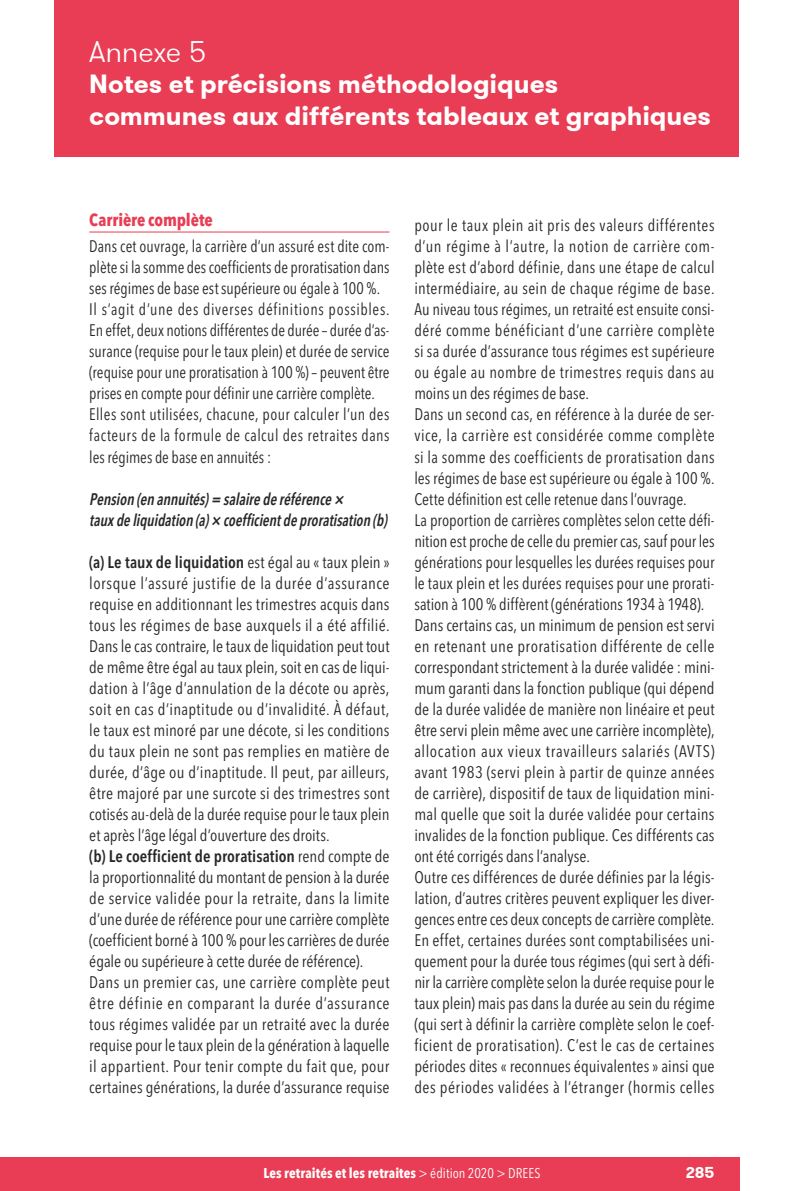
<style>
.page{position:relative;width:794px;height:1191px;background:#fff}
.page>*{position:absolute;margin:0;border:0;box-sizing:border-box;transform-origin:0 0}
.ANX_mot_et_numéro{font:300 29.75px "GT Walsheim";letter-spacing:-.01em;color:#fff}
.ANX_titre{font:700 26.25px/31.5px "GT Walsheim";letter-spacing:-.005em;color:#fff}
.Titre_2__Inter{font:700 condensed 17.5px "Avenir Next LT Pro";letter-spacing:-.005em;color:#e83d54}
.Texte{font:condensed 16.62px/21px "Avenir Next LT Pro";color:#272726;text-align:justify}
.Texte-2{font:condensed 16.62px/21px "Avenir Next LT Pro";color:#272726;text-align:justify;scale:.95 1}
.Texte-3{font:italic 600 condensed 16.62px/21px "Avenir Next LT Pro";color:#272726;scale:.89 1}
.t1{font:700 15.75px "GT Walsheim";color:#fff}
.t2{font:700 condensed 14px "Avenir Next LT Pro";letter-spacing:.01em;color:#fff}
.s1{font-weight:600}
.s2{font-weight:400}
</style>
<div class="page">
<div style="left:0;top:1157px;width:739px;height:34px;background:#e83d54"></div>
<div style="left:69px;top:0;width:670px;height:156px;background:#e83d54"></div>
<hr style="left:89px;top:232px;width:300px;height:1px;background:#e83d54">
<div style="left:54px;top:0;width:670px;height:156px;background:#e83d54"></div>
<p class="ANX_mot_et_numéro" style="left:89px;top:32px;width:118px">Annexe 5</p>
<p class="ANX_titre" style="left:89px;top:68px;width:623px">Notes et précisions méthodologiques<br>communes aux différents tableaux et graphiques</p>
<p class="Titre_2__Inter" style="left:89px;top:209px;width:125px">Carrière complète</p>
<p class="Texte-2" style="left:89px;top:236px;width:317px">Dans cet ouvrage, la carrière d’un assuré est dite com&shy;plète si la somme des coefficients de proratisation dans ses régimes de base est supérieure ou égale à 100 %.</p>
<p class="Texte-2" style="left:89px;top:299px;width:317px">Il s’agit d’une des diverses définitions possibles.<br>En effet, deux notions différentes de durée – durée d’as&shy;surance (requise pour le taux plein) et durée de service (requise pour une proratisation à 100 %) – peuvent être prises en compte pour définir une carrière complète.</p>
<p class="Texte-2" style="left:89px;top:404px;width:317px">Elles sont utilisées, chacune, pour calculer l’un des facteurs de la formule de calcul des retraites dans les régimes de base en annuités :</p>
<p class="Texte-3" style="left:89px;top:488px;width:340px">Pension (en annuités)= salairederéférence× tauxdeliquidation (a)× coefficientdeproratisation (b)</p>
<p class="Texte" style="left:89px;top:551px;width:302px"><span class="s1">(a) Le taux de liquidation</span> est égal au « taux plein » lorsque l’assuré justifie de la durée d’assurance requise en additionnant les trimestres acquis dans tous les régimes de base auxquels il a été affilié.<br>Dans le cas contraire, le taux de liquidation peut tout de même être égal au taux plein, soit en cas de liqui&shy;dation à l’âge d’annulation de la décote ou après, soit en cas d’inaptitude ou d’invalidité. À défaut, le taux est minoré par une décote, si les conditions du taux plein ne sont pas remplies en matière de durée, d’âge ou d’inaptitude. Il peut, par ailleurs, être majoré par une surcote si des trimestres sont cotisés au-delà de la durée requise pour le taux plein et après l’âge légal d’ouverture des droits.</p>
<p class="Texte" style="left:89px;top:845px;width:302px"><span class="s1">(b) Le coefficient de proratisation</span> rend compte de la proportionnalité du montant de pension à la durée de service validée pour la retraite, dans la limite d’une durée de référence pour une carrière complète (coefficient borné à 100 % pour les carrières de durée égale ou supérieure à cette durée de référence).</p>
<p class="Texte" style="left:89px;top:971px;width:302px">Dans un premier cas, une carrière complète peut être définie en comparant la durée d’assurance tous régimes validée par un retraité avec la durée requise pour le taux plein de la génération à laquelle il appartient. Pour tenir compte du fait que, pour certaines générations, la durée d’assurance requise</p>
<p class="Texte" style="left:414px;top:215px;width:302px">pour le taux plein ait pris des valeurs différentes d’un régime à l’autre, la notion de carrière com&shy;plète est d’abord définie, dans une étape de calcul intermédiaire, au sein de chaque régime de base.<br>Au niveau tous régimes, un retraité est ensuite consi&shy;déré comme bénéficiant d’une carrière complète si sa durée d’assurance tous régimes est supérieure ou égale au nombre de trimestres requis dans au moins un des régimes de base.</p>
<p class="Texte" style="left:414px;top:404px;width:302px">Dans un second cas, en référence à la durée de ser&shy;vice, la carrière est considérée comme complète si la somme des coefficients de proratisation dans les régimes de base est supérieure ou égale à 100 %.<br>Cette définition est celle retenue dans l’ouvrage.</p>
<p class="Texte" style="left:414px;top:509px;width:302px">La proportion de carrières complètes selon cette défi&shy;nition est proche de celle du premier cas, sauf pour les générations pour lesquelles les durées requises pour le taux plein et les durées requises pour une prorati&shy;sation à 100 % diffèrent (générations 1934 à 1948).</p>
<p class="Texte" style="left:414px;top:614px;width:302px">Dans certains cas, un minimum de pension est servi en retenant une proratisation différente de celle correspondant strictement à la durée validée : mini&shy;mum garanti dans la fonction publique (qui dépend de la durée validée de manière non linéaire et peut être servi plein même avec une carrière incomplète), allocation aux vieux travailleurs salariés (AVTS) avant 1983 (servi plein à partir de quinze années de carrière), dispositif de taux de liquidation mini&shy;mal quelle que soit la durée validée pour certains invalides de la fonction publique. Ces différents cas ont été corrigés dans l’analyse.</p>
<p class="Texte" style="left:414px;top:866px;width:302px">Outre ces différences de durée définies par la légis&shy;lation, d’autres critères peuvent expliquer les diver&shy;gences entre ces deux concepts de carrière complète.<br>En effet, certaines durées sont comptabilisées uni&shy;quement pour la durée tous régimes (qui sert à défi&shy;nir la carrière complète selon la durée requise pour le taux plein) mais pas dans la durée au sein du régime (qui sert à définir la carrière complète selon le coef&shy;ficient de proratisation). C’est le cas de certaines périodes dites « reconnues équivalentes » ainsi que des périodes validées à l’étranger (hormis celles</p>
<p class="t2" style="left:263px;top:1165px;width:279px">Les retraités et les retraites <span class="s2">&gt; édition 2020 &gt; DREES</span></p>
<p class="t1" style="left:686px;top:1162px;width:30px">285</p>
</div>
